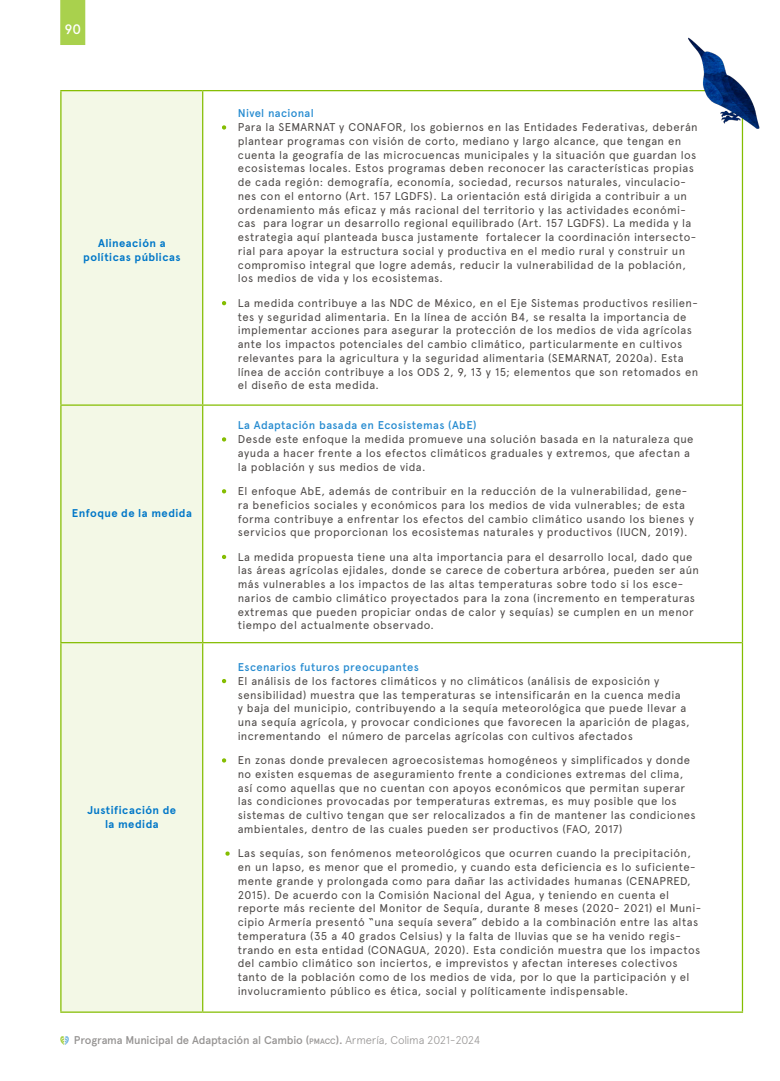
<style>
.page{position:relative;width:780px;height:1081px;background:#fff}
.page>*{position:absolute;margin:0;border:0;box-sizing:border-box;transform-origin:0 0}
.t1{font:500 13.75px "Apercu";color:#fff}
.t2{font:11.25px/13.8px "Apercu";letter-spacing:.03em;color:#4d4947}
.t3{font:500 11.25px "Apercu";letter-spacing:.025em;color:#268bd0}
.t4{font:500 11.25px "Apercu";letter-spacing:-.015em;color:#969493}
.t5{font:700 11.25px/13.8px "Apercu";letter-spacing:.04em;color:#0077c8;text-align:center}
.s1{color:#84bd00}
.s2{font-size:7.88px}
.s3{font-weight:300}
</style>
<div class="page">
<div style="left:60px;top:0;width:25px;height:45px;background:#a9d14d"></div>
<svg style="left:60px;top:1036px;width:9px;height:9px"></svg>
<div style="left:61px;top:91px;width:141px;height:920px;background:#f3f8e6"></div>
<hr style="left:60px;top:90px;width:143px;height:1px;background:#84bd00">
<hr style="left:60px;top:91px;width:1px;height:313px;background:#84bd00">
<hr style="left:60px;top:404px;width:143px;height:2px;background:#84bd00">
<hr style="left:60px;top:406px;width:1px;height:236px;background:#84bd00">
<hr style="left:60px;top:642px;width:143px;height:1px;background:#84bd00">
<hr style="left:60px;top:643px;width:1px;height:368px;background:#84bd00">
<hr style="left:60px;top:1011px;width:143px;height:2px;background:#84bd00">
<hr style="left:202px;top:91px;width:1px;height:313px;background:#84bd00">
<hr style="left:202px;top:406px;width:1px;height:236px;background:#84bd00">
<hr style="left:202px;top:643px;width:1px;height:368px;background:#84bd00">
<hr style="left:203px;top:90px;width:540px;height:1px;background:#84bd00">
<hr style="left:203px;top:404px;width:538px;height:2px;background:#84bd00">
<hr style="left:203px;top:642px;width:538px;height:1px;background:#84bd00">
<hr style="left:203px;top:1011px;width:540px;height:2px;background:#84bd00">
<hr style="left:741px;top:91px;width:2px;height:314px;background:#84bd00">
<hr style="left:741px;top:405px;width:2px;height:238px;background:#84bd00">
<hr style="left:741px;top:643px;width:2px;height:368px;background:#84bd00">
<svg style="left:222px;top:125px;width:4px;height:5px"></svg>
<svg style="left:222px;top:301px;width:4px;height:4px"></svg>
<svg style="left:222px;top:437px;width:4px;height:5px"></svg>
<svg style="left:222px;top:489px;width:4px;height:4px"></svg>
<svg style="left:222px;top:555px;width:4px;height:4px"></svg>
<svg style="left:222px;top:679px;width:4px;height:4px"></svg>
<svg style="left:222px;top:758px;width:4px;height:4px"></svg>
<svg style="left:225px;top:851px;width:5px;height:5px"></svg>
<img style="left:682px;top:37px;width:78px;height:98px">
<p class="t1" style="left:65px;top:21px;width:18px">90</p>
<p class="t5" style="left:83px;top:236px;width:99px">Alineación a políticas públicas</p>
<p class="t5" style="left:72px;top:507px;width:121px">Enfoque de la medida</p>
<p class="t5" style="left:87px;top:803px;width:90px">Justificación de la medida</p>
<p class="t3" style="left:238px;top:107px;width:77px">Nivel nacional</p>
<p class="t2" style="left:238px;top:120px;width:461px;text-indent:-16px"><span class="s1">•</span> Para la SEMARNAT y CONAFOR, los gobiernos en las Entidades Federativas, deberán plantear programas con visión de corto, mediano y largo alcance, que tengan en cuenta la geografía de las microcuencas municipales y la situación que guardan los ecosistemas locales. Estos programas deben reconocer las características propias de cada región: demografía, economía, sociedad, recursos naturales, vinculacio&shy;nes con el entorno (Art. 157 LGDFS). La orientación está dirigida a contribuir a un ordenamiento más eficaz y más racional del territorio y las actividades económi&shy;cas para lograr un desarrollo regional equilibrado (Art. 157 LGDFS). La medida y la estrategia aquí planteada busca justamente fortalecer la coordinación intersecto&shy;rial para apoyar la estructura social y productiva en el medio rural y construir un compromiso integral que logre además, reducir la vulnerabilidad de la población, los medios de vida y los ecosistemas.</p>
<p class="t2" style="left:238px;top:296px;width:462px;text-indent:-16px"><span class="s1">•</span> La medida contribuye a las NDC de México, en el Eje Sistemas productivos resilien&shy;tes y seguridad alimentaria. En la línea de acción B4, se resalta la importancia de implementar acciones para asegurar la protección de los medios de vida agrícolas ante los impactos potenciales del cambio climático, particularmente en cultivos relevantes para la agricultura y la seguridad alimentaria (SEMARNAT, 2020a). Esta línea de acción contribuye a los ODS 2, 9, 13 y 15; elementos que son retomados en el diseño de esta medida.</p>
<p class="t3" style="left:238px;top:419px;width:240px">La Adaptación basada en Ecosistemas (AbE)</p>
<p class="t2" style="left:238px;top:432px;width:457px;text-indent:-16px"><span class="s1">•</span> Desde este enfoque la medida promueve una solución basada en la naturaleza que ayuda a hacer frente a los efectos climáticos graduales y extremos, que afectan a la población y sus medios de vida.</p>
<p class="t2" style="left:238px;top:484px;width:457px;text-indent:-16px"><span class="s1">•</span> El enfoque AbE, además de contribuir en la reducción de la vulnerabilidad, gene&shy;ra beneficios sociales y económicos para los medios de vida vulnerables; de esta forma contribuye a enfrentar los efectos del cambio climático usando los bienes y servicios que proporcionan los ecosistemas naturales y productivos (IUCN, 2019).</p>
<p class="t2" style="left:238px;top:550px;width:462px;text-indent:-16px"><span class="s1">•</span> La medida propuesta tiene una alta importancia para el desarrollo local, dado que las áreas agrícolas ejidales, donde se carece de cobertura arbórea, pueden ser aún más vulnerables a los impactos de las altas temperaturas sobre todo si los esce&shy;narios de cambio climático proyectados para la zona (incremento en temperaturas extremas que pueden propiciar ondas de calor y sequías) se cumplen en un menor tiempo del actualmente observado.</p>
<p class="t3" style="left:238px;top:660px;width:182px">Escenarios futuros preocupantes</p>
<p class="t2" style="left:238px;top:674px;width:453px;text-indent:-16px"><span class="s1">•</span> El análisis de los factores climáticos y no climáticos (análisis de exposición y sensibilidad) muestra que las temperaturas se intensificarán en la cuenca media<br>y baja del municipio, contribuyendo a la sequía meteorológica que puede llevar a una sequía agrícola, y provocar condiciones que favorecen la aparición de plagas, incrementando el número de parcelas agrícolas con cultivos afectados</p>
<p class="t2" style="left:238px;top:753px;width:459px;text-indent:-16px"><span class="s1">•</span> En zonas donde prevalecen agroecosistemas homogéneos y simplificados y donde no existen esquemas de aseguramiento frente a condiciones extremas del clima, así como aquellas que no cuentan con apoyos económicos que permitan superar las condiciones provocadas por temperaturas extremas, es muy posible que los sistemas de cultivo tengan que ser relocalizados a fin de mantener las condiciones ambientales, dentro de las cuales pueden ser productivos (FAO, 2017)</p>
<p class="t2" style="left:238px;top:846px;width:465px;text-indent:-12px"><span class="s1">•</span> Las sequías, son fenómenos meteorológicos que ocurren cuando la precipitación, en un lapso, es menor que el promedio, y cuando esta deficiencia es lo suficiente&shy;mente grande y prolongada como para dañar las actividades humanas (CENAPRED, 2015). De acuerdo con la Comisión Nacional del Agua, y teniendo en cuenta el reporte más reciente del Monitor de Sequía, durante 8 meses (2020- 2021) el Muni&shy;cipio Armería presentó “una sequía severa” debido a la combinación entre las altas temperatura (35 a 40 grados Celsius) y la falta de lluvias que se ha venido regis&shy;trando en esta entidad (CONAGUA, 2020). Esta condición muestra que los impactos del cambio climático son inciertos, e imprevistos y afectan intereses colectivos tanto de la población como de los medios de vida, por lo que la participación y el involucramiento público es ética, social y políticamente indispensable.</p>
<p class="t4" style="left:74px;top:1033px;width:408px">Programa Municipal de Adaptación al Cambio (<span class="s2">PMACC</span>). <span class="s3">Armería, Colima 2021-2024</span></p>
</div>
